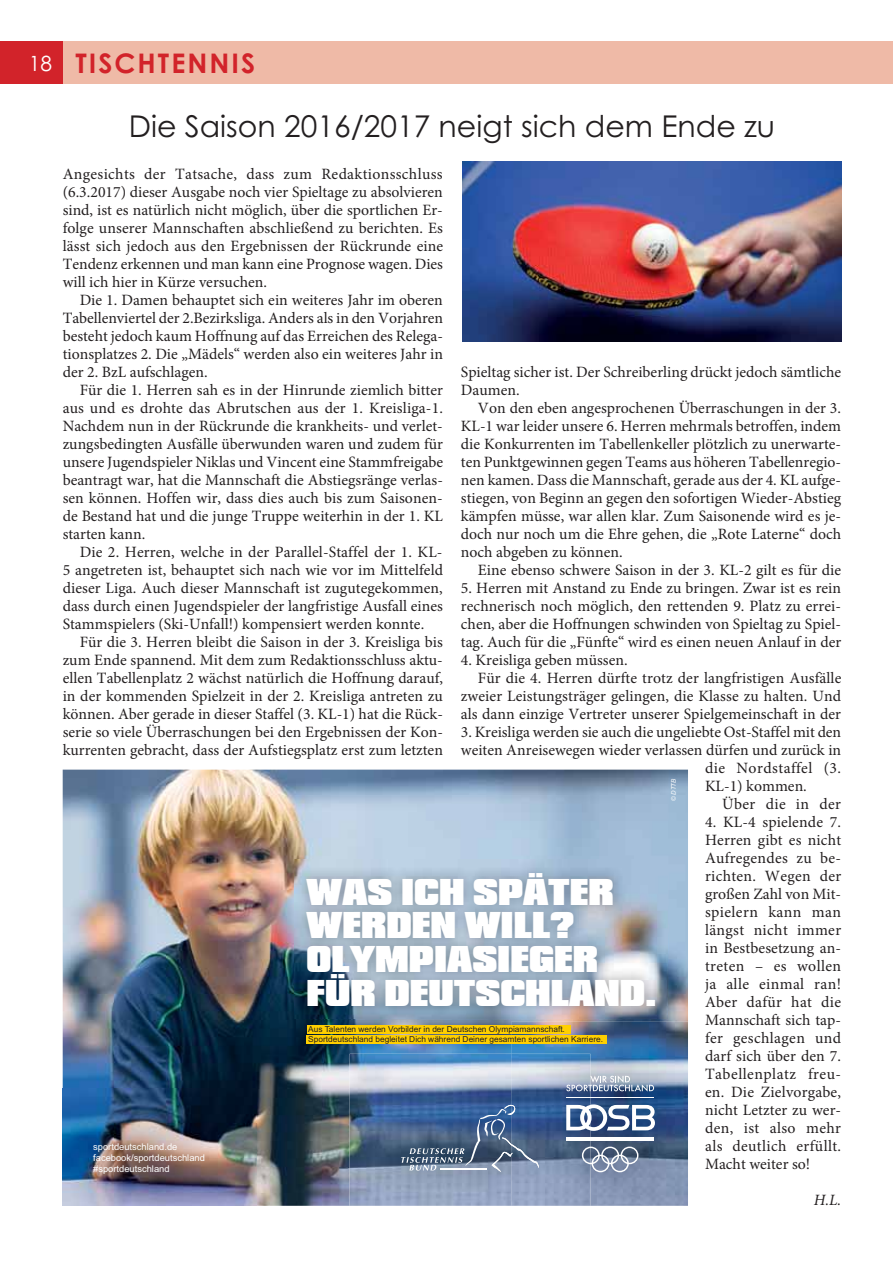
<style>
.page{position:relative;width:893px;height:1265px;background:#fff}
.page>*{position:absolute;margin:0;border:0;box-sizing:border-box;transform-origin:0 0}
.t1{font:900 39px/33.6px "Compacta LT Std";color:#fff}
.t2{font:30px "Century Gothic";color:#231f20}
.t3{font:700 27px "Century Gothic";letter-spacing:.075em;color:#d2232a}
.t4{font:15.75px/18px "Minion Pro";color:#231f20;text-align:justify}
.t5{font:15.75px "Minion Pro";letter-spacing:.03em;color:#231f20}
.t6{font:15.75px "Minion Pro";letter-spacing:.025em;color:#231f20}
.t7{font:italic 15.75px "Minion Pro";color:#231f20}
.t8{font:9.3px/11.2px "Arial";color:#fff}
.t9{font:8.25px/10.5px "Arial";color:#231f20}
.t10{font:italic 6.3px "Arial";color:#fff}
.s1{font-weight:400;font-size:21px;color:#fff}
</style>
<div class="page">
<div style="left:0;top:41px;width:893px;height:43px;background:#efbaa7"></div>
<div style="left:0;top:41px;width:63px;height:43px;background:#d2232a"></div>
<img style="left:462px;top:162px;width:379px;height:180px">
<img style="left:63px;top:769px;width:625px;height:436px">
<img style="left:349px;top:1053px;width:162px;height:152px">
<img style="left:63px;top:1089px;width:194px;height:116px">
<img style="left:511px;top:1022px;width:177px;height:183px">
<svg style="left:401px;top:1105px;width:138px;height:67px;background:#546f94"></svg>
<hr style="left:566px;top:1097px;width:88px;height:1px;background:#fff">
<svg style="left:566px;top:1075px;width:88px;height:16px"></svg>
<hr style="left:566px;top:1137px;width:88px;height:4px;background:#fff">
<svg style="left:582px;top:1146px;width:56px;height:26px"></svg>
<svg style="left:566px;top:1104px;width:89px;height:27px"></svg>
<img style="left:294px;top:860px;width:373px;height:158px">
<div style="left:307px;top:1024px;width:263px;height:9px;background:#ffcf00"></div>
<div style="left:307px;top:1035px;width:299px;height:9px;background:#ffcf00"></div>
<svg style="left:63px;top:1200px;width:2px;height:6px"></svg>
<svg style="left:684px;top:1200px;width:4px;height:6px"></svg>
<h3 class="t3" style="left:29px;top:54px;width:228px"><span class="s1">18</span> TISCHTENNIS</h3>
<h2 class="t2" style="left:129px;top:115px;width:648px">Die Saison 2016/2017 neigt sich dem Ende zu</h2>
<p class="t4" style="left:63px;top:166px;width:382px">Angesichts der Tatsache, dass zum Redaktionsschluss (6.3.2017) dieser Ausgabe noch vier Spieltage zu absolvieren sind, ist es natürlich nicht möglich, über die sportlichen Er&shy;folge unserer Mannschaften abschließend zu berichten. Es lässt sich jedoch aus den Ergebnissen der Rückrunde eine Tendenz erkennen und man kann eine Prognose wagen. Dies will ich hier in Kürze versuchen.</p>
<p class="t4" style="left:63px;top:292px;width:382px;text-indent:17px">Die 1. Damen behauptet sich ein weiteres Jahr im oberen Tabellenviertel der 2.Bezirksliga. Anders als in den Vorjahren besteht jedoch kaum Hoffnung auf das Erreichen des Relega&shy;tionsplatzes 2. Die „Mädels“ werden also ein weiteres Jahr in der 2. BzL aufschlagen.</p>
<p class="t4" style="left:63px;top:382px;width:382px;text-indent:17px">Für die 1. Herren sah es in der Hinrunde ziemlich bitter aus und es drohte das Abrutschen aus der 1. Kreisliga-1.<br>Nachdem nun in der Rückrunde die krankheits- und verlet&shy;zungsbedingten Ausfälle überwunden waren und zudem für unsere Jugendspieler Niklas und Vincent eine Stammfreigabe beantragt war, hat die Mannschaft die Abstiegsränge verlas&shy;sen können. Hoffen wir, dass dies auch bis zum Saisonen&shy;de Bestand hat und die junge Truppe weiterhin in der 1. KL starten kann.</p>
<p class="t4" style="left:63px;top:544px;width:382px;text-indent:17px">Die 2. Herren, welche in der Parallel-Staffel der 1. KL-5 angetreten ist, behauptet sich nach wie vor im Mittelfeld dieser Liga. Auch dieser Mannschaft ist zugutegekommen, dass durch einen Jugendspieler der langfristige Ausfall eines Stammspielers (Ski-Unfall!) kompensiert werden konnte.</p>
<p class="t4" style="left:63px;top:634px;width:382px;text-indent:17px">Für die 3. Herren bleibt die Saison in der 3. Kreisliga bis zum Ende spannend. Mit dem zum Redaktionsschluss aktu&shy;ellen Tabellenplatz 2 wächst natürlich die Hoffnung darauf, in der kommenden Spielzeit in der 2. Kreisliga antreten zu können. Aber gerade in dieser Staffel (3. KL-1) hat die Rück&shy;serie so viele Überraschungen bei den Ergebnissen der Kon&shy;kurrenten gebracht, dass der Aufstiegsplatz erst zum letzten</p>
<p class="t4" style="left:461px;top:364px;width:382px">Spieltag sicher ist. Der Schreiberling drückt jedoch sämtliche<br>Daumen.</p>
<p class="t4" style="left:461px;top:400px;width:382px;text-indent:17px">Von den eben angesprochenen Überraschungen in der 3.<br>KL-1 war leider unsere 6. Herren mehrmals betroffen, indem die Konkurrenten im Tabellenkeller plötzlich zu unerwarte&shy;ten Punktgewinnen gegen Teams aus höheren Tabellenregio&shy;nen kamen. Dass die Mannschaft, gerade aus der 4. KL aufge&shy;stiegen, von Beginn an gegen den sofortigen Wieder-Abstieg kämpfen müsse, war allen klar. Zum Saisonende wird es je&shy;doch nur noch um die Ehre gehen, die „Rote Laterne“ doch noch abgeben zu können.</p>
<p class="t4" style="left:478px;top:562px;width:364px">Eine ebenso schwere Saison in der 3. KL-2 gilt es für die</p>
<p class="t4" style="left:461px;top:580px;width:382px">5. Herren mit Anstand zu Ende zu bringen. Zwar ist es rein rechnerisch noch möglich, den rettenden 9. Platz zu errei&shy;chen, aber die Hoffnungen schwinden von Spieltag zu Spiel&shy;tag. Auch für die „Fünfte“ wird es einen neuen Anlauf in der</p>
<p class="t4" style="left:461px;top:652px;width:168px">4. Kreisliga geben müssen.</p>
<p class="t4" style="left:478px;top:670px;width:365px">Für die 4. Herren dürfte trotz der langfristigen Ausfälle</p>
<p class="t4" style="left:461px;top:688px;width:382px">zweier Leistungsträger gelingen, die Klasse zu halten. Und</p>
<p class="t4" style="left:461px;top:706px;width:382px">als dann einzige Vertreter unserer Spielgemeinschaft in der</p>
<p class="t4" style="left:461px;top:724px;width:382px">3. Kreisliga werden sie auch die ungeliebte Ost-Staffel mit den</p>
<p class="t4" style="left:461px;top:742px;width:382px">weiten Anreisewegen wieder verlassen dürfen und zurück in</p>
<p class="t5" style="left:705px;top:762px;width:138px">die Nordstaffel (3.</p>
<p class="t4" style="left:705px;top:778px;width:103px">KL-1) kommen.</p>
<p class="t6" style="left:722px;top:798px;width:121px">Über die in der</p>
<p class="t4" style="left:705px;top:814px;width:138px">4. KL-4 spielende 7.<br>Herren gibt es nicht Aufregendes zu be&shy;richten. Wegen der großen Zahl von Mit&shy;spielern kann man längst nicht immer in Bestbesetzung an&shy;treten – es wollen ja alle einmal ran!<br>Aber dafür hat die Mannschaft sich tap&shy;fer geschlagen und darf sich über den 7.<br>Tabellenplatz freu&shy;en. Die Zielvorgabe, nicht Letzter zu wer&shy;den, ist also mehr als deutlich erfüllt.<br>Macht weiter so!</p>
<p class="t7" style="left:813px;top:1194px;width:29px">H.L.</p>
<p class="t10" style="left:670px;top:801px;width:24px;rotate:-90deg">© DTTB</p>
<h1 class="t1" style="left:307px;top:879px;width:351px">WAS ICH SPÄTER<br>WERDEN WILL?<br>OLYMPIASIEGER<br>FÜR DEUTSCHLAND.</h1>
<p class="t9" style="left:308px;top:1024px;width:296px">Aus Talenten werden Vorbilder in der Deutschen Olympiamannschaft.<br>Sportdeutschland begleitet Dich während Deiner gesamten sportlichen Karriere.</p>
<p class="t8" style="left:93px;top:1141px;width:113px">sportdeutschland.de facebook/sportdeutschland #sportdeutschland</p>
</div>
